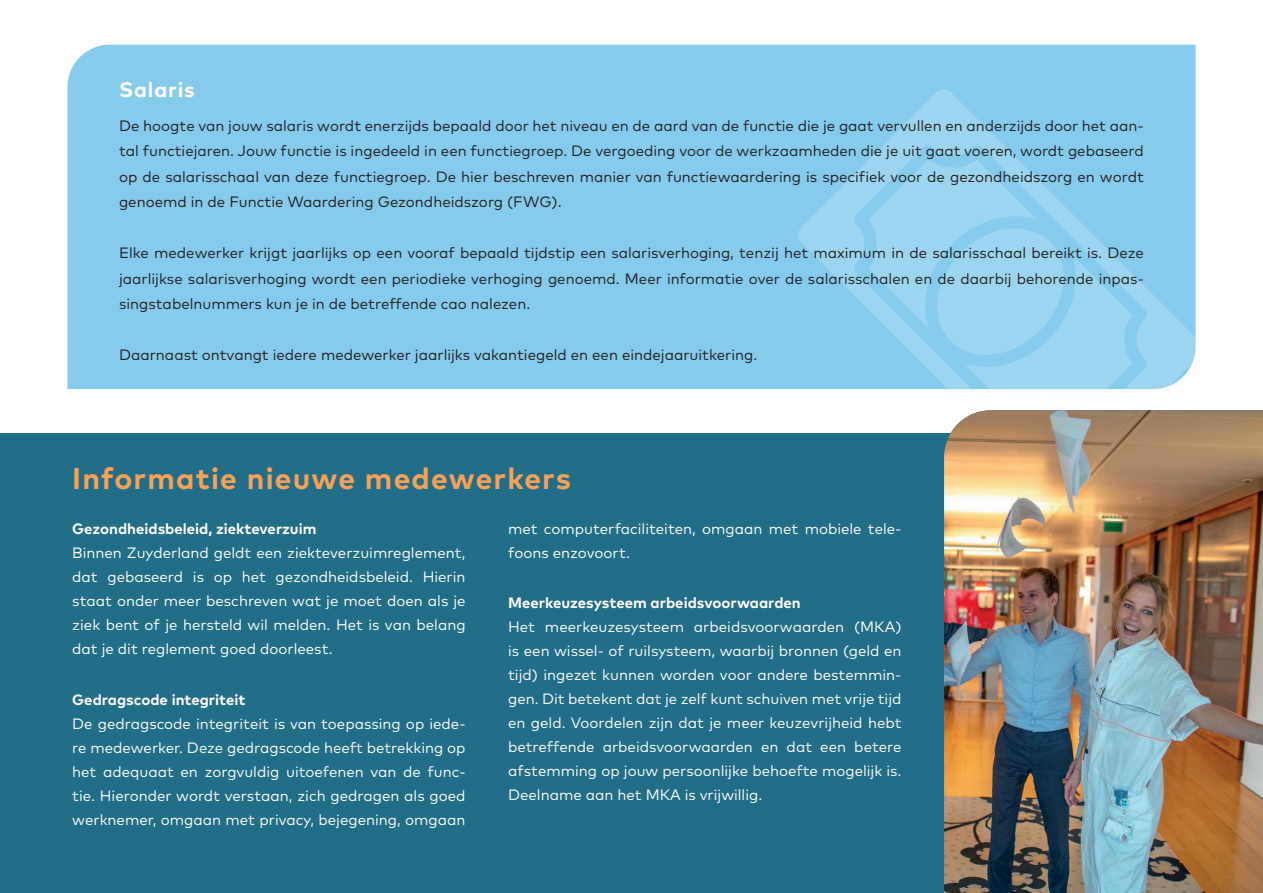
<style>
.page{position:relative;width:1263px;height:893px;background:#fff}
.page>*{position:absolute;margin:0;border:0;box-sizing:border-box;transform-origin:0 0}
.t1{font:700 30px "Mark OT";letter-spacing:.04em;color:#f8a157}
.t2{font:700 21px "Mark OT";letter-spacing:.04em;color:#fff}
.t3{font:15px/24px "Mark OT";color:#fff;text-align:justify}
.t4{font:15px/25.5px "Mark OT";color:#231f20;text-align:justify}
.t5{font:700 15px "Mark OT";color:#fff}
</style>
<div class="page">
<div style="left:67px;top:45px;width:1128px;height:344px;background:#86caec"></div>
<svg style="left:797px;top:88px;width:398px;height:301px;background:#8cccec"></svg>
<svg style="left:868px;top:160px;width:264px;height:229px;background:#94d0ed"></svg>
<div style="left:0;top:434px;width:1263px;height:459px;background:#226d87"></div>
<img style="left:944px;top:410px;width:319px;height:483px">
<h2 class="t2" style="left:119px;top:76px;width:77px">Salaris</h2>
<p class="t4" style="left:119px;top:113px;width:1026px">De hoogte van jouw salaris wordt enerzijds bepaald door het niveau en de aard van de functie die je gaat vervullen en anderzijds door het aan&shy;tal functiejaren. Jouw functie is ingedeeld in een functiegroep. De vergoeding voor de werkzaamheden die je uit gaat voeren, wordt gebaseerd op de salarisschaal van deze functiegroep. De hier beschreven manier van functiewaardering is specifiek voor de gezondheidszorg en wordt genoemd in de Functie Waardering Gezondheidszorg (FWG).</p>
<p class="t4" style="left:119px;top:240px;width:1026px">Elke medewerker krijgt jaarlijks op een vooraf bepaald tijdstip een salarisverhoging, tenzij het maximum in de salarisschaal bereikt is. Deze jaarlijkse salarisverhoging wordt een periodieke verhoging genoemd. Meer informatie over de salarisschalen en de daarbij behorende inpas&shy;singstabelnummers kun je in de betreffende cao nalezen.</p>
<p class="t4" style="left:119px;top:342px;width:640px">Daarnaast ontvangt iedere medewerker jaarlijks vakantiegeld en een eindejaaruitkering.</p>
<h1 class="t1" style="left:72px;top:459px;width:500px">Informatie nieuwe medewerkers</h1>
<p class="t5" style="left:72px;top:519px;width:246px">Gezondheidsbeleid, ziekteverzuim</p>
<p class="t3" style="left:72px;top:541px;width:395px">Binnen Zuyderland geldt een ziekteverzuimreglement, dat gebaseerd is op het gezondheidsbeleid. Hierin staat onder meer beschreven wat je moet doen als je ziek bent of je hersteld wil melden. Het is van belang dat je dit reglement goed doorleest.</p>
<p class="t5" style="left:72px;top:690px;width:175px">Gedragscode integriteit</p>
<p class="t3" style="left:72px;top:712px;width:395px">De gedragscode integriteit is van toepassing op iede&shy;re medewerker. Deze gedragscode heeft betrekking op het adequaat en zorgvuldig uitoefenen van de func&shy;tie. Hieronder wordt verstaan, zich gedragen als goed werknemer, omgaan met privacy, bejegening, omgaan</p>
<p class="t3" style="left:508px;top:517px;width:395px">met computerfaciliteiten, omgaan met mobiele tele&shy;foons enzovoort.</p>
<p class="t5" style="left:508px;top:592px;width:294px">Meerkeuzesysteem arbeidsvoorwaarden</p>
<p class="t3" style="left:508px;top:614px;width:395px">Het meerkeuzesysteem arbeidsvoorwaarden (MKA) is een wissel- of ruilsysteem, waarbij bronnen (geld en tijd) ingezet kunnen worden voor andere bestemmin&shy;gen. Dit betekent dat je zelf kunt schuiven met vrije tijd en geld. Voordelen zijn dat je meer keuzevrijheid hebt betreffende arbeidsvoorwaarden en dat een betere afstemming op jouw persoonlijke behoefte mogelijk is.<br>Deelname aan het MKA is vrijwillig.</p>
</div>
